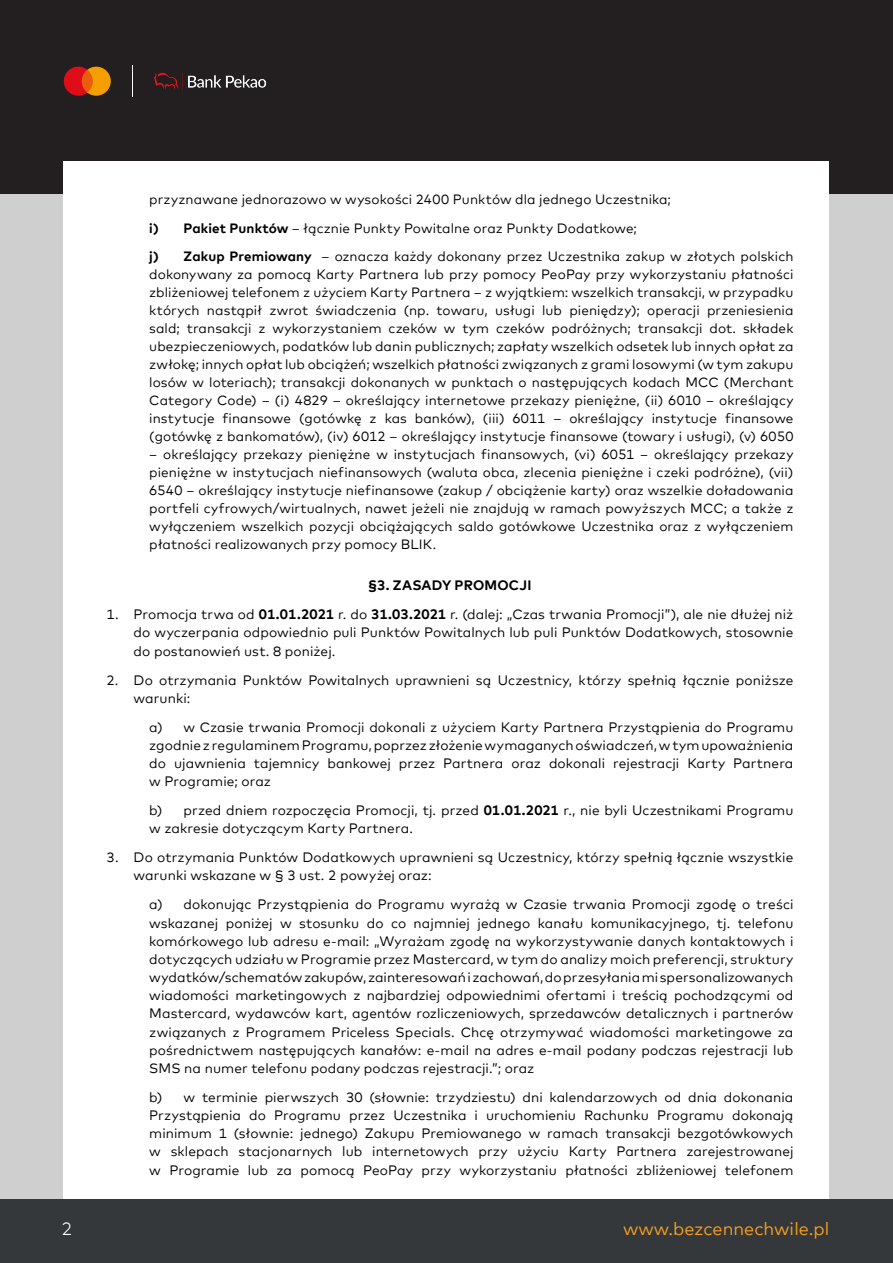
<style>
.page{position:relative;width:893px;height:1263px;background:#fff}
.page>*{position:absolute;margin:0;border:0;box-sizing:border-box;transform-origin:0 0}
.t1{font:18px "Mark Offc For MC";color:#f89e1e}
.t2{font:300 18px "Mark Offc For MC";color:#fff}
.PUNKTY{font:13.65px/18.1px "Mark Offc For MC";letter-spacing:.01em;color:#000;text-align:justify}
.PUNKTY-2{font:700 13.65px "Mark Offc For MC";letter-spacing:.015em;color:#000}
.t3{font:13.5px/18px "Mark Offc For MC";letter-spacing:.01em;color:#000;text-align:justify}
.s1{font-weight:700}
</style>
<div class="page">
<div style="left:0;top:162px;width:893px;height:1037px;background:#cecfce"></div>
<div style="left:0;top:0;width:893px;height:193px;background:#231f20"></div>
<div style="left:64px;top:162px;width:765px;height:1037px;background:#fff"></div>
<div style="left:0;top:1199px;width:893px;height:64px;background:#34383b"></div>
<svg style="left:64px;top:67px;width:47px;height:29px"></svg>
<img style="left:154px;top:72px;width:113px;height:19px">
<hr style="left:132px;top:66px;width:1px;height:31px;background:#fff">
<p class="t3" style="left:149px;top:189px;width:523px">przyznawane jednorazowo w wysokości 2400 Punktów dla jednego Uczestnika;</p>
<p class="t3" style="left:149px;top:218px;width:489px"><span class="s1">i) Pakiet Punktów</span> – łącznie Punkty Powitalne oraz Punkty Dodatkowe;</p>
<p class="t3" style="left:149px;top:247px;width:646px"><span class="s1">j) Zakup Premiowany</span> – oznacza każdy dokonany przez Uczestnika zakup w złotych polskich dokonywany za pomocą Karty Partnera lub przy pomocy PeoPay przy wykorzystaniu płatności zbliżeniowej telefonem z użyciem Karty Partnera – z wyjątkiem: wszelkich transakcji, w przypadku których nastąpił zwrot świadczenia (np. towaru, usługi lub pieniędzy); operacji przeniesienia sald; transakcji z wykorzystaniem czeków w tym czeków podróżnych; transakcji dot. składek ubezpieczeniowych, podatków lub danin publicznych; zapłaty wszelkich odsetek lub innych opłat za zwłokę; innych opłat lub obciążeń; wszelkich płatności związanych z grami losowymi (w tym zakupu losów w loteriach); transakcji dokonanych w punktach o następujących kodach MCC (Merchant Category Code) – (i) 4829 – określający internetowe przekazy pieniężne, (ii) 6010 – określający instytucje finansowe (gotówkę z kas banków), (iii) 6011 – określający instytucje finansowe (gotówkę z bankomatów), (iv) 6012 – określający instytucje finansowe (towary i usługi), (v) 6050</p>
<p class="t3" style="left:149px;top:445px;width:646px">– określający przekazy pieniężne w instytucjach finansowych, (vi) 6051 – określający przekazy pieniężne w instytucjach niefinansowych (waluta obca, zlecenia pieniężne i czeki podróżne), (vii)<br>6540 – określający instytucje niefinansowe (zakup / obciążenie karty) oraz wszelkie doładowania portfeli cyfrowych/wirtualnych, nawet jeżeli nie znajdują w ramach powyższych MCC; a także z wyłączeniem wszelkich pozycji obciążających saldo gotówkowe Uczestnika oraz z wyłączeniem płatności realizowanych przy pomocy BLIK.</p>
<p class="PUNKTY-2" style="left:368px;top:575px;width:165px">§3. ZASADY PROMOCJI</p>
<p class="PUNKTY" style="left:134px;top:604px;width:661px;text-indent:-27px">1. Promocja trwa od <span class="s1">01.01.2021</span> r. do <span class="s1">31.03.2021</span> r. (dalej: „Czas trwania Promocji”), ale nie dłużej niż do wyczerpania odpowiednio puli Punktów Powitalnych lub puli Punktów Dodatkowych, stosownie do postanowień ust. 8 poniżej.</p>
<p class="PUNKTY" style="left:134px;top:670px;width:661px;text-indent:-27px">2. Do otrzymania Punktów Powitalnych uprawnieni są Uczestnicy, którzy spełnią łącznie poniższe warunki:</p>
<p class="PUNKTY" style="left:149px;top:717px;width:646px">a) w Czasie trwania Promocji dokonali z użyciem Karty Partnera Przystąpienia do Programu zgodnie z regulaminem Programu, poprzez złożenie wymaganych oświadczeń, w tym upoważnienia do ujawnienia tajemnicy bankowej przez Partnera oraz dokonali rejestracji Karty Partnera w Programie; oraz</p>
<p class="PUNKTY" style="left:149px;top:800px;width:646px">b) przed dniem rozpoczęcia Promocji, tj. przed <span class="s1">01.01.2021</span> r., nie byli Uczestnikami Programu w zakresie dotyczącym Karty Partnera.</p>
<p class="PUNKTY" style="left:134px;top:847px;width:661px;text-indent:-27px">3. Do otrzymania Punktów Dodatkowych uprawnieni są Uczestnicy, którzy spełnią łącznie wszystkie warunki wskazane w § 3 ust. 2 powyżej oraz:</p>
<p class="PUNKTY" style="left:149px;top:894px;width:646px">a) dokonując Przystąpienia do Programu wyrażą w Czasie trwania Promocji zgodę o treści wskazanej poniżej w stosunku do co najmniej jednego kanału komunikacyjnego, tj. telefonu komórkowego lub adresu e-mail: „Wyrażam zgodę na wykorzystywanie danych kontaktowych i dotyczących udziału w Programie przez Mastercard, w tym do analizy moich preferencji, struktury wydatków/schematów zakupów, zainteresowań i zachowań, do przesyłania mi spersonalizowanych wiadomości marketingowych z najbardziej odpowiednimi ofertami i treścią pochodzącymi od Mastercard, wydawców kart, agentów rozliczeniowych, sprzedawców detalicznych i partnerów związanych z Programem Priceless Specials. Chcę otrzymywać wiadomości marketingowe za pośrednictwem następujących kanałów: e-mail na adres e-mail podany podczas rejestracji lub SMS na numer telefonu podany podczas rejestracji.”; oraz</p>
<p class="PUNKTY" style="left:149px;top:1087px;width:646px">b) w terminie pierwszych 30 (słownie: trzydziestu) dni kalendarzowych od dnia dokonania Przystąpienia do Programu przez Uczestnika i uruchomieniu Rachunku Programu dokonają minimum 1 (słownie: jednego) Zakupu Premiowanego w ramach transakcji bezgotówkowych w sklepach stacjonarnych lub internetowych przy użyciu Karty Partnera zarejestrowanej w Programie lub za pomocą PeoPay przy wykorzystaniu płatności zbliżeniowej telefonem</p>
<h1 class="t2" style="left:62px;top:1215px;width:12px">2</h1>
<h1 class="t1" style="left:623px;top:1215px;width:208px">www.bezcennechwile.pl</h1>
</div>
